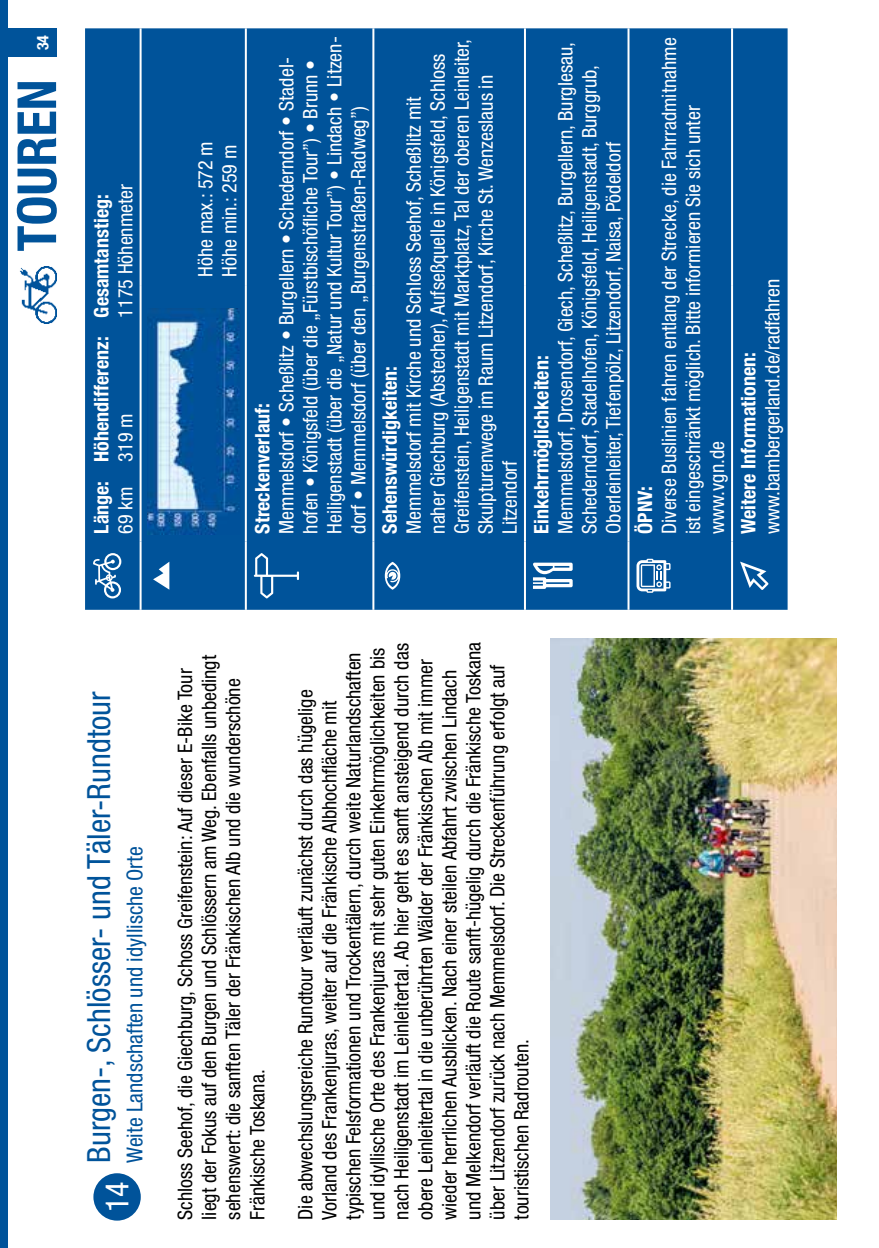
<style>
.page{position:relative;width:879px;height:1248px;background:#fff}
.page>*{position:absolute;margin:0;border:0;box-sizing:border-box;transform-origin:0 0}
.t1{font:700 condensed 54px "Helvetica Neue";color:#00539a}
.t2{font:condensed 32px "Helvetica Neue";color:#00539a}
.t3{font:condensed 32px "Helvetica Neue";color:#fff}
.t4{font:condensed 22px "Helvetica Neue";color:#00539a}
.t5{font:condensed 20px/24px "Helvetica Neue";color:#000}
.t6{font:condensed 20px/24px "Helvetica Neue";color:#fff}
.t7{font:700 condensed 20px "Helvetica Neue";color:#fff}
.t8{font:700 condensed 16px "Helvetica Neue";color:#fff}
</style>
<div class="page">
<div style="left:0;top:28px;width:57px;height:29px;background:#00539a"></div>
<div style="left:0;top:0;width:7px;height:1247px;background:#00539a"></div>
<img style="left:19px;top:266px;width:38px;height:57px">
<div style="left:94px;top:1174px;width:46px;height:45px;background:#00539a;border-radius:50%"></div>
<div style="left:93px;top:1173px;width:48px;height:47px;border:2px solid #00539a;border-radius:50%"></div>
<div style="left:85px;top:28px;width:702px;height:581px;background:#00539a"></div>
<hr style="left:140px;top:541px;width:2px;height:68px;background:#fff">
<hr style="left:140px;top:285px;width:2px;height:256px;background:#fff">
<hr style="left:140px;top:28px;width:2px;height:257px;background:#fff">
<hr style="left:245px;top:541px;width:2px;height:68px;background:#fff">
<hr style="left:245px;top:285px;width:2px;height:256px;background:#fff">
<hr style="left:245px;top:28px;width:2px;height:257px;background:#fff">
<hr style="left:372px;top:541px;width:2px;height:68px;background:#fff">
<hr style="left:372px;top:285px;width:2px;height:256px;background:#fff">
<hr style="left:372px;top:28px;width:2px;height:257px;background:#fff">
<hr style="left:524px;top:541px;width:2px;height:68px;background:#fff">
<hr style="left:524px;top:285px;width:2px;height:256px;background:#fff">
<hr style="left:524px;top:28px;width:2px;height:257px;background:#fff">
<hr style="left:627px;top:541px;width:2px;height:68px;background:#fff">
<hr style="left:627px;top:285px;width:2px;height:256px;background:#fff">
<hr style="left:627px;top:28px;width:2px;height:257px;background:#fff">
<hr style="left:731px;top:541px;width:2px;height:68px;background:#fff">
<hr style="left:731px;top:285px;width:2px;height:256px;background:#fff">
<hr style="left:731px;top:28px;width:2px;height:257px;background:#fff">
<svg style="left:93px;top:553px;width:28px;height:45px"></svg>
<div style="left:149px;top:556px;width:25px;height:39px;background:#00539a"></div>
<svg style="left:153px;top:562px;width:16px;height:27px"></svg>
<svg style="left:254px;top:553px;width:45px;height:45px;background:#266da9"></svg>
<div style="left:381px;top:556px;width:22px;height:39px;background:#00539a"></div>
<svg style="left:385px;top:561px;width:15px;height:28px"></svg>
<svg style="left:533px;top:562px;width:40px;height:27px"></svg>
<svg style="left:636px;top:558px;width:34px;height:34px"></svg>
<svg style="left:740px;top:561px;width:28px;height:29px"></svg>
<img style="left:148px;top:308px;width:93px;height:227px">
<img style="left:550px;top:638px;width:286px;height:581px">
<p class="t8" style="left:33px;top:50px;width:17px;rotate:-90deg">34</p>
<h1 class="t1" style="left:4px;top:251px;width:173px;rotate:-90deg">TOUREN</h1>
<p class="t6" style="left:113px;top:317px;width:135px;rotate:-90deg">1175 Höhenmeter</p>
<p class="t7" style="left:89px;top:533px;width:341px;rotate:-90deg">Länge: Höhendifferenz: Gesamtanstieg:</p>
<p class="t6" style="left:113px;top:533px;width:122px;rotate:-90deg">69 km 319 m</p>
<p class="t6" style="left:193px;top:277px;width:137px;rotate:-90deg">Höhe max.: 572 m<br>Höhe min.: 259 m</p>
<p class="t7" style="left:250px;top:533px;width:132px;rotate:-90deg">Streckenverlauf:</p>
<p class="t6" style="left:274px;top:533px;width:499px;rotate:-90deg">Memmelsdorf • Scheßlitz • Burgellern • Schederndorf • Stadel&shy;hofen • Königsfeld (über die „Fürstbischöfliche Tour”) • Brunn • Heiligenstadt (über die „Natur und Kultur Tour”) • Lindach • Litzen&shy;dorf • Memmelsdorf (über den „Burgenstraßen-Radweg”)</p>
<p class="t6" style="left:402px;top:533px;width:496px;rotate:-90deg">Memmelsdorf mit Kirche und Schloss Seehof, Scheßlitz mit<br>naher Giechburg (Abstecher), Aufseßquelle in Königsfeld, Schloss Greifenstein, Heiligenstadt mit Marktplatz, Tal der oberen Leinleiter, Skulpturenwege im Raum Litzendorf, Kirche St. Wenzeslaus in Litzendorf</p>
<p class="t7" style="left:378px;top:533px;width:169px;rotate:-90deg">Sehenswürdigkeiten:</p>
<p class="t6" style="left:553px;top:533px;width:493px;rotate:-90deg">Memmelsdorf, Drosendorf, Giech, Scheßlitz, Burgellern, Burglesau,<br>Schederndorf, Stadelhofen, Königsfeld, Heiligenstadt, Burggrub,<br>Oberleinleiter, Tiefenpölz, Litzendorf, Naisa, Pödeldorf</p>
<p class="t7" style="left:529px;top:533px;width:179px;rotate:-90deg">Einkehrmöglichkeiten:</p>
<p class="t7" style="left:633px;top:533px;width:49px;rotate:-90deg">ÖPNV:</p>
<p class="t6" style="left:657px;top:533px;width:497px;rotate:-90deg">Diverse Buslinien fahren entlang der Strecke, die Fahrradmitnahme ist eingeschränkt möglich. Bitte informieren Sie sich unter www.vgn.de</p>
<p class="t7" style="left:736px;top:533px;width:183px;rotate:-90deg">Weitere Informationen:</p>
<p class="t6" style="left:760px;top:533px;width:257px;rotate:-90deg">www.bambergerland.de/radfahren</p>
<h2 class="t2" style="left:80px;top:1162px;width:472px;rotate:-90deg">Burgen-, Schlösser- und Täler-Rundtour</h2>
<p class="t4" style="left:122px;top:1162px;width:318px;rotate:-90deg">Weite Landschaften und idyllische Orte</p>
<h2 class="t3" style="left:99px;top:1212px;width:32px;rotate:-90deg">14</h2>
<p class="t5" style="left:173px;top:1219px;width:566px;rotate:-90deg">Schloss Seehof, die Giechburg, Schoss Greifenstein: Auf dieser E-Bike Tour liegt der Fokus auf den Burgen und Schlössern am Weg. Ebenfalls unbedingt sehenswert: die sanften Täler der Fränkischen Alb und die wunderschöne Fränkische Toskana.</p>
<p class="t5" style="left:293px;top:1219px;width:579px;rotate:-90deg">Die abwechslungsreiche Rundtour verläuft zunächst durch das hügelige Vorland des Frankenjuras, weiter auf die Fränkische Albhochfläche mit typischen Felsformationen und Trockentälern, durch weite Naturlandschaften und idyllische Orte des Frankenjuras mit sehr guten Einkehrmöglichkeiten bis nach Heiligenstadt im Leinleitertal. Ab hier geht es sanft ansteigend durch das obere Leinleitertal in die unberührten Wälder der Fränkischen Alb mit immer wieder herrlichen Ausblicken. Nach einer steilen Abfahrt zwischen Lindach und Melkendorf verläuft die Route sanft-hügelig durch die Fränkische Toskana über Litzendorf zurück nach Memmelsdorf. Die Streckenführung erfolgt auf touristischen Radrouten.</p>
</div>
